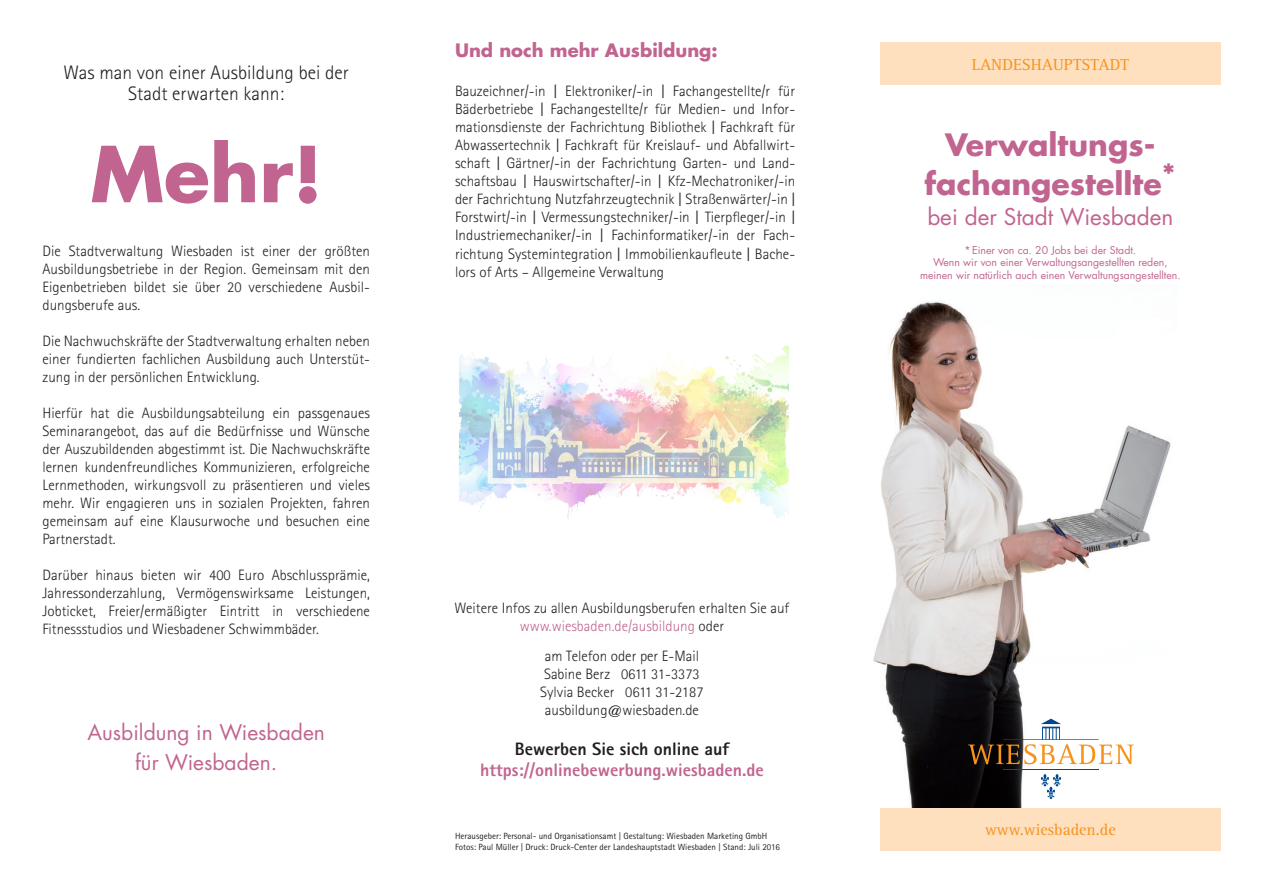
<style>
.page{position:relative;width:1263px;height:893px;background:#fff}
.page>*{position:absolute;margin:0;border:0;box-sizing:border-box;transform-origin:0 0}
.t1{font:700 75px "Futura";color:#c16490}
.t2{font:700 30px/39px "Futura";color:#c16490;text-align:center}
.t3{font:22.5px "Futura";color:#c16490}
.t4{font:21px/30px "Futura";color:#c16490;text-align:center}
.t5{font:300 19.5px/21px "Rotis Sans Serif";color:#231f20;text-align:center}
.t6{font:800 18px "Rotis Sans Serif";color:#c16490}
.t7{font:800 18px "Rotis Sans Serif";color:#231f20}
.t8{font:700 18px "Futura";color:#c16490}
.t9{font:16.5px "Rotis Serif";color:#f7931d}
.t10{font:300 15px/18px "Rotis Sans Serif";color:#231f20;text-align:justify}
.t11{font:10.5px/12.6px "Futura";color:#c16490;text-align:center}
.t12{font:9px/10.5px "Rotis Sans Serif";color:#231f20}
.s1{font-weight:400}
.s2{color:#c16490}
</style>
<div class="page">
<img style="left:873px;top:302px;width:298px;height:506px">
<div style="left:880px;top:43px;width:340px;height:42px;background:#fee0bf"></div>
<hr style="left:1003px;top:769px;width:95px;height:1px;background:#01498e">
<svg style="left:968px;top:719px;width:166px;height:45px"></svg>
<svg style="left:1040px;top:774px;width:21px;height:25px"></svg>
<div style="left:880px;top:808px;width:340px;height:42px;background:#fee0bf"></div>
<img style="left:458px;top:345px;width:331px;height:175px">
<h3 class="t5" style="left:64px;top:62px;width:287px">Was man von einer Ausbildung bei der<br>Stadt erwarten kann:</h3>
<h1 class="t1" style="left:90px;top:124px;width:233px">Mehr!</h1>
<p class="t10" style="left:43px;top:242px;width:329px">Die Stadtverwaltung Wiesbaden ist einer der größten Ausbildungsbetriebe in der Region. Gemeinsam mit den Eigenbetrieben bildet sie über 20 verschiedene Ausbil&shy;dungsberufe aus.</p>
<p class="t10" style="left:43px;top:332px;width:329px">Die Nachwuchskräfte der Stadtverwaltung erhalten neben einer fundierten fachlichen Ausbildung auch Unterstüt&shy;zung in der persönlichen Entwicklung.</p>
<p class="t10" style="left:43px;top:404px;width:329px">Hierfür hat die Ausbildungsabteilung ein passgenaues Seminarangebot, das auf die Bedürfnisse und Wünsche der Auszubildenden abgestimmt ist. Die Nachwuchskräfte lernen kundenfreundliches Kommunizieren, erfolgreiche Lernmethoden, wirkungsvoll zu präsentieren und vieles mehr. Wir engagieren uns in sozialen Projekten, fahren gemeinsam auf eine Klausurwoche und besuchen eine Partnerstadt.</p>
<p class="t10" style="left:43px;top:566px;width:329px">Darüber hinaus bieten wir 400 Euro Abschlussprämie, Jahressonderzahlung, Vermögenswirksame Leistungen, Jobticket, Freier/ermäßigter Eintritt in verschiedene Fitnessstudios und Wiesbadener Schwimmbäder.</p>
<h3 class="t4" style="left:87px;top:717px;width:239px">Ausbildung in Wiesbaden für Wiesbaden.</h3>
<p class="t8" style="left:455px;top:38px;width:264px">Und noch mehr Ausbildung:</p>
<p class="t10" style="left:455px;top:82px;width:342px">Bauzeichner/-in <span class="s1">|</span> Elektroniker/-in <span class="s1">|</span> Fachangestellte/r für Bäderbetriebe <span class="s1">|</span> Fachangestellte/r für Medien- und Infor&shy;mationsdienste der Fachrichtung Bibliothek <span class="s1">|</span> Fachkraft für Abwassertechnik <span class="s1">|</span> Fachkraft für Kreislauf- und Abfallwirt&shy;schaft <span class="s1">|</span> Gärtner/-in der Fachrichtung Garten- und Land&shy;schaftsbau <span class="s1">|</span> Hauswirtschafter/-in <span class="s1">|</span> Kfz-Mechatroniker/-in der Fachrichtung Nutzfahrzeugtechnik <span class="s1">|</span> Straßenwärter/-in <span class="s1">| </span>Forstwirt/-in <span class="s1">|</span> Vermessungstechniker/-in <span class="s1">|</span> Tierpfleger/-in <span class="s1">| </span>Industriemechaniker/-in <span class="s1">|</span> Fachinformatiker/-in der Fach&shy;richtung Systemintegration <span class="s1">|</span> Immobilienkaufleute <span class="s1">|</span> Bache&shy;lors of Arts – Allgemeine Verwaltung</p>
<p class="t10" style="left:455px;top:599px;width:336px;text-align:center">Weitere Infos zu allen Ausbildungsberufen erhalten Sie auf <span class="s2">www.wiesbaden.de/ausbildung</span> oder</p>
<p class="t10" style="left:540px;top:647px;width:165px;text-align:center">am Telefon oder per E-Mail<br>Sabine Berz 0611 31-3373<br>Sylvia Becker 0611 31-2187 ausbildung@wiesbaden.de</p>
<p class="t7" style="left:515px;top:737px;width:216px">Bewerben Sie sich online auf</p>
<p class="t6" style="left:480px;top:759px;width:285px">https://onlinebewerbung.wiesbaden.de</p>
<p class="t12" style="left:455px;top:831px;width:327px">Herausgeber: Personal- und Organisationsamt | Gestaltung: Wiesbaden Marketing GmbH<br>Fotos: Paul Müller | Druck: Druck-Center der Landeshauptstadt Wiesbaden | Stand: Juli 2016</p>
<p class="t9" style="left:972px;top:55px;width:159px">LANDESHAUPTSTADT</p>
<h2 class="t2" style="left:924px;top:125px;width:253px">Verwaltungs&shy;fachangestellte*</h2>
<h3 class="t3" style="left:927px;top:202px;width:248px">bei der Stadt Wiesbaden</h3>
<p class="t11" style="left:920px;top:244px;width:262px">*Einer von ca. 20 Jobs bei der Stadt.<br>Wenn wir von einer Verwaltungsangestellten reden, meinen wir natürlich auch einen Verwaltungsangestellten.</p>
<p class="t9" style="left:985px;top:820px;width:132px">www.wiesbaden.de</p>
</div>
